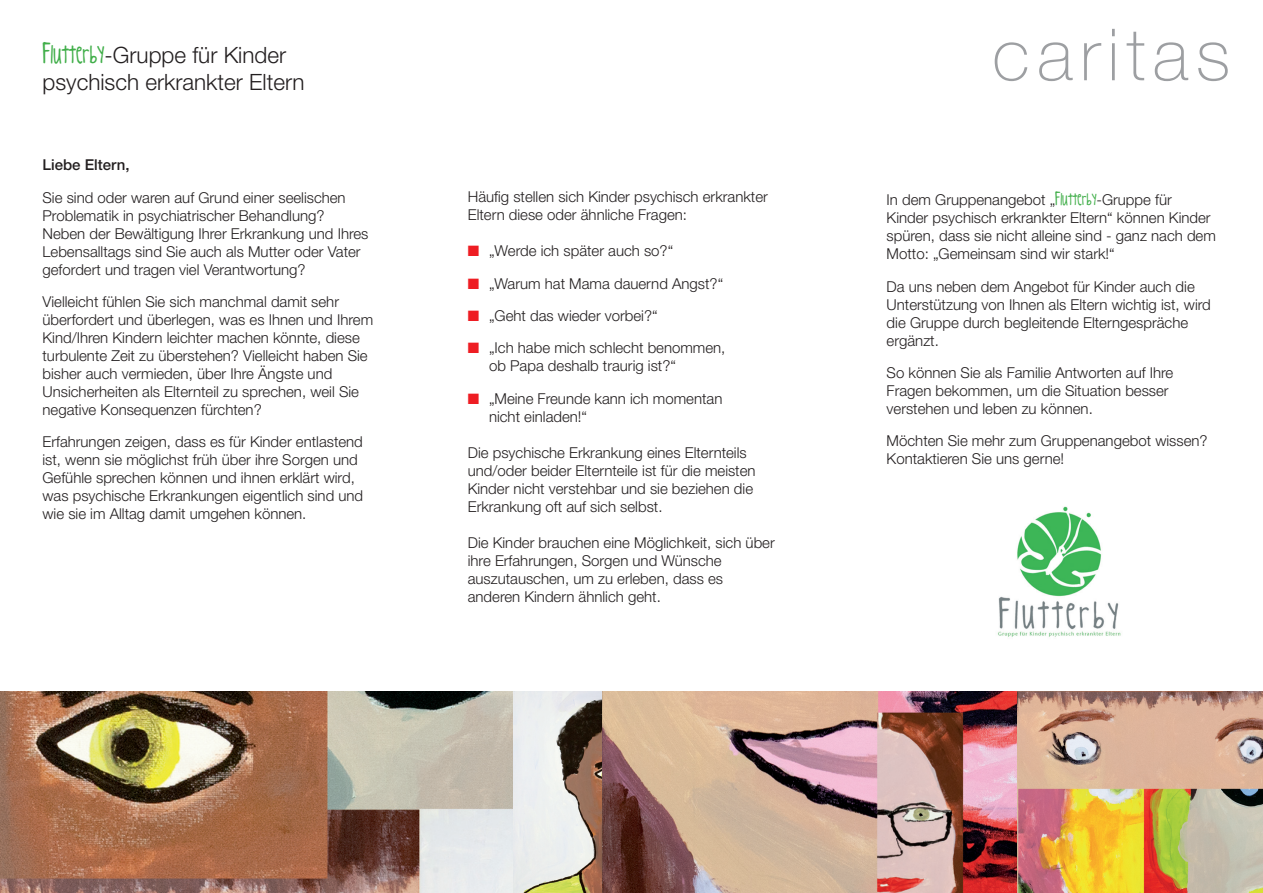
<style>
.page{position:relative;width:1263px;height:893px;background:#fff}
.page>*{position:absolute;margin:0;border:0;box-sizing:border-box;transform-origin:0 0}
.t1{font:100 72px "Helvetica Neue";letter-spacing:.1em;color:#9d9fa2}
.t2{font:30px "kingcoo LKC";color:#40ae49}
.t3{font:300 22.5px "Helvetica Neue LT Pro";color:#231f20}
.t4{font:300 15px/18px "Helvetica Neue LT Pro";color:#231f20}
.t5{font:500 15px "Helvetica Neue LT Pro";color:#231f20}
.s1{font-family:"kingcoo LKC";font-weight:400;color:#40ae49}
.s2{color:#ee1d23}
.s3{font-family:"kingcoo LKC";font-weight:400;font-size:19.5px;color:#40ae49}
</style>
<div class="page">
<img style="left:998px;top:506px;width:123px;height:131px">
<img style="left:0;top:691px;width:514px;height:202px">
<img style="left:514px;top:691px;width:749px;height:202px">
<h2 class="t2" style="left:43px;top:38px;width:9px">F</h2>
<h3 class="t3" style="left:43px;top:69px;width:264px">psychisch erkrankter Eltern</h3>
<h3 class="t3" style="left:50px;top:42px;width:237px"><span class="s1">LUTTERBY</span>-Gruppe für Kinder</h3>
<p class="t5" style="left:43px;top:156px;width:88px">Liebe Eltern,</p>
<p class="t4" style="left:43px;top:188px;width:327px">Sie sind oder waren auf Grund einer seelischen Problematik in psychiatrischer Behandlung?<br>Neben der Bewältigung Ihrer Erkrankung und Ihres Lebensalltags sind Sie auch als Mutter oder Vater gefordert und tragen viel Verantwortung?</p>
<p class="t4" style="left:43px;top:292px;width:332px">Vielleicht fühlen Sie sich manchmal damit sehr überfordert und überlegen, was es Ihnen und Ihrem Kind/Ihren Kindern leichter machen könnte, diese turbulente Zeit zu überstehen? Vielleicht haben Sie bisher auch vermieden, über Ihre Ängste und Unsicherheiten als Elternteil zu sprechen, weil Sie negative Konsequenzen fürchten?</p>
<p class="t4" style="left:43px;top:433px;width:322px">Erfahrungen zeigen, dass es für Kinder entlastend ist, wenn sie möglichst früh über ihre Sorgen und Gefühle sprechen können und ihnen erklärt wird, was psychische Erkrankungen eigentlich sind und wie sie im Alltag damit umgehen können.</p>
<p class="t4" style="left:468px;top:188px;width:302px">Häufig stellen sich Kinder psychisch erkrankter<br>Eltern diese oder ähnliche Fragen:</p>
<p class="t4" style="left:468px;top:242px;width:207px"><span class="s2">■</span> „Werde ich später auch so?“</p>
<p class="t4" style="left:468px;top:274px;width:257px"><span class="s2">■</span> „Warum hat Mama dauernd Angst?“</p>
<p class="t4" style="left:468px;top:306px;width:191px"><span class="s2">■</span> „Geht das wieder vorbei?“</p>
<p class="t4" style="left:489px;top:339px;width:238px;text-indent:-21px"><span class="s2">■</span> „Ich habe mich schlecht benommen, ob Papa deshalb traurig ist?“</p>
<p class="t4" style="left:489px;top:389px;width:235px;text-indent:-21px"><span class="s2">■</span> „Meine Freunde kann ich momentan nicht einladen!“</p>
<p class="t4" style="left:468px;top:443px;width:289px">Die psychische Erkrankung eines Elternteils und/oder beider Elternteile ist für die meisten Kinder nicht verstehbar und sie beziehen die Erkrankung oft auf sich selbst.</p>
<p class="t4" style="left:468px;top:533px;width:309px">Die Kinder brauchen eine Möglichkeit, sich über ihre Erfahrungen, Sorgen und Wünsche auszutauschen, um zu erleben, dass es anderen Kindern ähnlich geht.</p>
<h1 class="t1" style="left:992px;top:0;width:239px">caritas</h1>
<p class="t4" style="left:887px;top:190px;width:331px">In dem Gruppenangebot „<span class="s3">F</span><span class="s1">LUTTERBY</span>-Gruppe für Kinder psychisch erkrankter Eltern“ können Kinder spüren, dass sie nicht alleine sind - ganz nach dem Motto: „Gemeinsam sind wir stark!“</p>
<p class="t4" style="left:887px;top:277px;width:326px">Da uns neben dem Angebot für Kinder auch die Unterstützung von Ihnen als Eltern wichtig ist, wird die Gruppe durch begleitende Elterngespräche ergänzt.</p>
<p class="t4" style="left:887px;top:363px;width:288px">So können Sie als Familie Antworten auf Ihre<br>Fragen bekommen, um die Situation besser verstehen und leben zu können.</p>
<p class="t4" style="left:887px;top:432px;width:322px">Möchten Sie mehr zum Gruppenangebot wissen?<br>Kontaktieren Sie uns gerne!</p>
</div>
